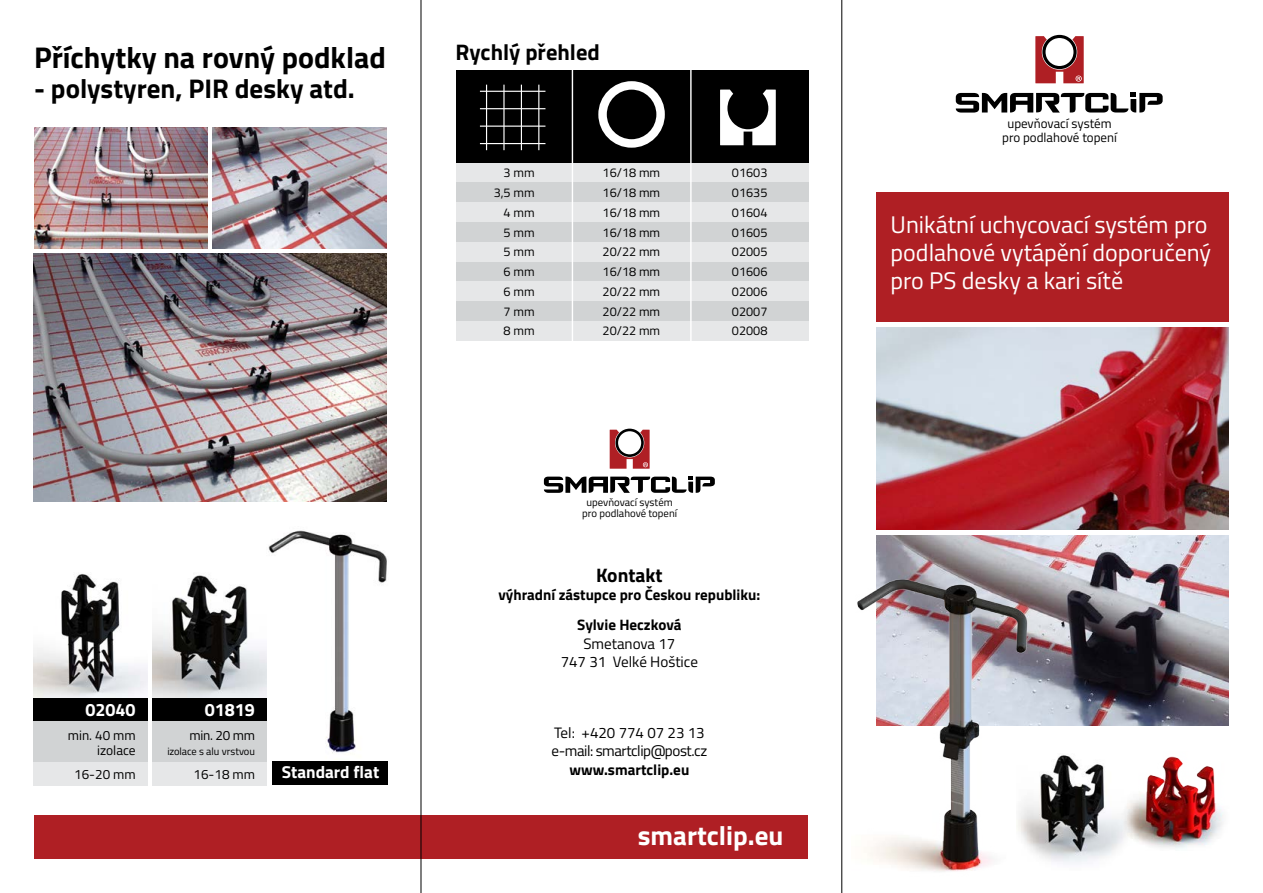
<style>
.page{position:relative;width:1263px;height:893px;background:#fff}
.page>*{position:absolute;margin:0;border:0;box-sizing:border-box;transform-origin:0 0}
.t1{font:700 30px "Titillium Web";color:#000}
.t2{font:700 27px "Titillium Web";color:#000}
.t3{font:700 27px "Titillium Web";color:#fff}
.t4{font:24px/27.6px "Titillium Web";color:#fff}
.t5{font:700 22.5px "Titillium Web";color:#000}
.t6{font:700 19.5px "Titillium Web";color:#000}
.t7{font:700 18px "Titillium Web";color:#fff}
.t8{font:700 17.25px "Titillium Web";color:#fff}
.t9{font:15.15px/18.5px "Titillium Web";letter-spacing:-.03em;color:#000}
.t10{font:700 15.15px "Titillium Web";color:#000}
.t11{font:15.15px/18.5px "Titillium Web";color:#000;text-align:center}
.t12{font:700 15px "Titillium Web";color:#000}
.t13{font:13.5px/15px "Titillium Web";color:#000;text-align:right}
.t14{font:13.05px/14.1px "Titillium Web";color:#000;text-align:center}
.t15{font:12.75px "Titillium Web";color:#000}
.t16{font:10.8px/11.7px "Titillium Web";color:#000;text-align:center}
.t17{font:10.5px "Titillium Web";color:#000}
</style>
<div class="page">
<img style="left:876px;top:536px;width:353px;height:189px">
<img style="left:876px;top:328px;width:353px;height:201px">
<img style="left:857px;top:559px;width:192px;height:313px">
<img style="left:1132px;top:756px;width:91px;height:93px">
<svg style="left:956px;top:93px;width:206px;height:20px"></svg>
<svg style="left:1035px;top:35px;width:49px;height:48px"></svg>
<svg style="left:544px;top:477px;width:171px;height:16px"></svg>
<svg style="left:610px;top:429px;width:40px;height:40px"></svg>
<img style="left:1017px;top:749px;width:115px;height:121px">
<div style="left:34px;top:815px;width:774px;height:44px;background:#af1f24"></div>
<div style="left:876px;top:192px;width:352px;height:130px;background:#af1f24"></div>
<img style="left:34px;top:253px;width:352px;height:248px">
<img style="left:212px;top:127px;width:174px;height:122px">
<img style="left:34px;top:127px;width:174px;height:122px">
<img style="left:268px;top:530px;width:119px;height:230px">
<div style="left:272px;top:761px;width:116px;height:24px;background:#000"></div>
<img style="left:33px;top:574px;width:115px;height:124px">
<div style="left:33px;top:698px;width:115px;height:24px;background:#000"></div>
<div style="left:33px;top:722px;width:115px;height:40px;background:#d1d3d4"></div>
<div style="left:33px;top:762px;width:115px;height:24px;background:#e6e7e8"></div>
<div style="left:153px;top:762px;width:114px;height:24px;background:#e6e7e8"></div>
<img style="left:153px;top:575px;width:114px;height:123px">
<div style="left:153px;top:698px;width:114px;height:24px;background:#000"></div>
<div style="left:153px;top:722px;width:114px;height:40px;background:#d1d3d4"></div>
<div style="left:456px;top:71px;width:352px;height:92px;background:#000"></div>
<div style="left:456px;top:163px;width:352px;height:20px;background:#e6e7e8"></div>
<div style="left:456px;top:183px;width:352px;height:19px;background:#d1d3d4"></div>
<div style="left:456px;top:261px;width:352px;height:20px;background:#d1d3d4"></div>
<div style="left:456px;top:222px;width:352px;height:20px;background:#d1d3d4"></div>
<div style="left:456px;top:301px;width:352px;height:20px;background:#d1d3d4"></div>
<div style="left:456px;top:202px;width:352px;height:20px;background:#e6e7e8"></div>
<div style="left:456px;top:281px;width:352px;height:20px;background:#e6e7e8"></div>
<div style="left:456px;top:242px;width:352px;height:19px;background:#e6e7e8"></div>
<div style="left:456px;top:321px;width:352px;height:19px;background:#e6e7e8"></div>
<hr style="left:572px;top:47px;width:1px;height:299px;background:#fff">
<hr style="left:690px;top:47px;width:2px;height:299px;background:#fff">
<div style="left:598px;top:81px;width:67px;height:67px;border:8px solid #fff;border-radius:50%"></div>
<hr style="left:486px;top:85px;width:1px;height:65px;background:#fff">
<hr style="left:503px;top:85px;width:2px;height:65px;background:#fff">
<hr style="left:521px;top:85px;width:1px;height:65px;background:#fff">
<hr style="left:538px;top:85px;width:1px;height:65px;background:#fff">
<hr style="left:480px;top:143px;width:65px;height:1px;background:#fff">
<hr style="left:480px;top:126px;width:65px;height:1px;background:#fff">
<hr style="left:480px;top:108px;width:65px;height:1px;background:#fff">
<hr style="left:480px;top:91px;width:65px;height:1px;background:#fff">
<svg style="left:720px;top:90px;width:56px;height:55px"></svg>
<hr style="left:421px;top:0;width:1px;height:893px;background:#000">
<hr style="left:841px;top:0;width:1px;height:893px;background:#000">
<h1 class="t1" style="left:34px;top:35px;width:353px">Příchytky na rovný podklad</h1>
<h3 class="t5" style="left:456px;top:34px;width:146px">Rychlý přehled</h3>
<h2 class="t2" style="left:34px;top:68px;width:322px">- polystyren, PIR desky atd.</h2>
<p class="t15" style="left:504px;top:164px;width:33px">3 mm</p>
<p class="t15" style="left:603px;top:164px;width:59px">16/18 mm</p>
<p class="t15" style="left:732px;top:164px;width:37px">01603</p>
<p class="t15" style="left:494px;top:183px;width:43px">3,5 mm</p>
<p class="t15" style="left:603px;top:183px;width:59px">16/18 mm</p>
<p class="t15" style="left:732px;top:183px;width:37px">01635</p>
<p class="t15" style="left:504px;top:203px;width:33px">4 mm</p>
<p class="t15" style="left:603px;top:203px;width:59px">16/18 mm</p>
<p class="t15" style="left:732px;top:203px;width:37px">01604</p>
<p class="t15" style="left:504px;top:223px;width:33px">5 mm</p>
<p class="t15" style="left:603px;top:223px;width:59px">16/18 mm</p>
<p class="t15" style="left:732px;top:223px;width:37px">01605</p>
<p class="t15" style="left:504px;top:243px;width:33px">5 mm</p>
<p class="t15" style="left:603px;top:243px;width:59px">20/22 mm</p>
<p class="t15" style="left:732px;top:243px;width:37px">02005</p>
<p class="t15" style="left:504px;top:262px;width:33px">6 mm</p>
<p class="t15" style="left:603px;top:262px;width:59px">16/18 mm</p>
<p class="t15" style="left:732px;top:262px;width:37px">01606</p>
<p class="t15" style="left:504px;top:282px;width:33px">6 mm</p>
<p class="t15" style="left:603px;top:282px;width:59px">20/22 mm</p>
<p class="t15" style="left:732px;top:282px;width:37px">02006</p>
<p class="t15" style="left:504px;top:302px;width:33px">7 mm</p>
<p class="t15" style="left:603px;top:302px;width:59px">20/22 mm</p>
<p class="t15" style="left:732px;top:302px;width:37px">02007</p>
<p class="t15" style="left:504px;top:321px;width:33px">8 mm</p>
<p class="t15" style="left:603px;top:321px;width:59px">20/22 mm</p>
<p class="t15" style="left:732px;top:321px;width:37px">02008</p>
<p class="t16" style="left:582px;top:495px;width:96px">upevňovací systém pro podlahové topení</p>
<h3 class="t7" style="left:85px;top:696px;width:52px">02040</h3>
<p class="t13" style="left:68px;top:727px;width:69px">min. 40 mm izolace</p>
<p class="t13" style="left:74px;top:766px;width:63px">16-20 mm</p>
<h3 class="t7" style="left:205px;top:696px;width:52px">01819</h3>
<p class="t13" style="left:190px;top:727px;width:67px">min. 20 mm</p>
<p class="t17" style="left:167px;top:744px;width:89px">izolace s alu vrstvou</p>
<p class="t13" style="left:194px;top:766px;width:63px">16-18 mm</p>
<h3 class="t8" style="left:282px;top:759px;width:99px">Standard flat</h3>
<h3 class="t6" style="left:596px;top:560px;width:68px">Kontakt</h3>
<p class="t12" style="left:498px;top:583px;width:263px">výhradní zástupce pro Českou republiku:</p>
<p class="t10" style="left:577px;top:613px;width:106px">Sylvie Heczková</p>
<p class="t11" style="left:561px;top:633px;width:139px">Smetanova 17<br>747 31 Velké Hoštice</p>
<p class="t9" style="left:552px;top:722px;width:157px">Tel: +420 774 07 23 13 e-mail: smartclip@post.cz</p>
<p class="t10" style="left:569px;top:758px;width:121px">www.smartclip.eu</p>
<h2 class="t3" style="left:638px;top:815px;width:147px">smartclip.eu</h2>
<p class="t14" style="left:1002px;top:116px;width:116px">upevňovací systém pro podlahové topení</p>
<h3 class="t4" style="left:890px;top:210px;width:322px">Unikátní uchycovací systém pro podlahové vytápění doporučený pro PS desky a kari sítě</h3>
</div>
